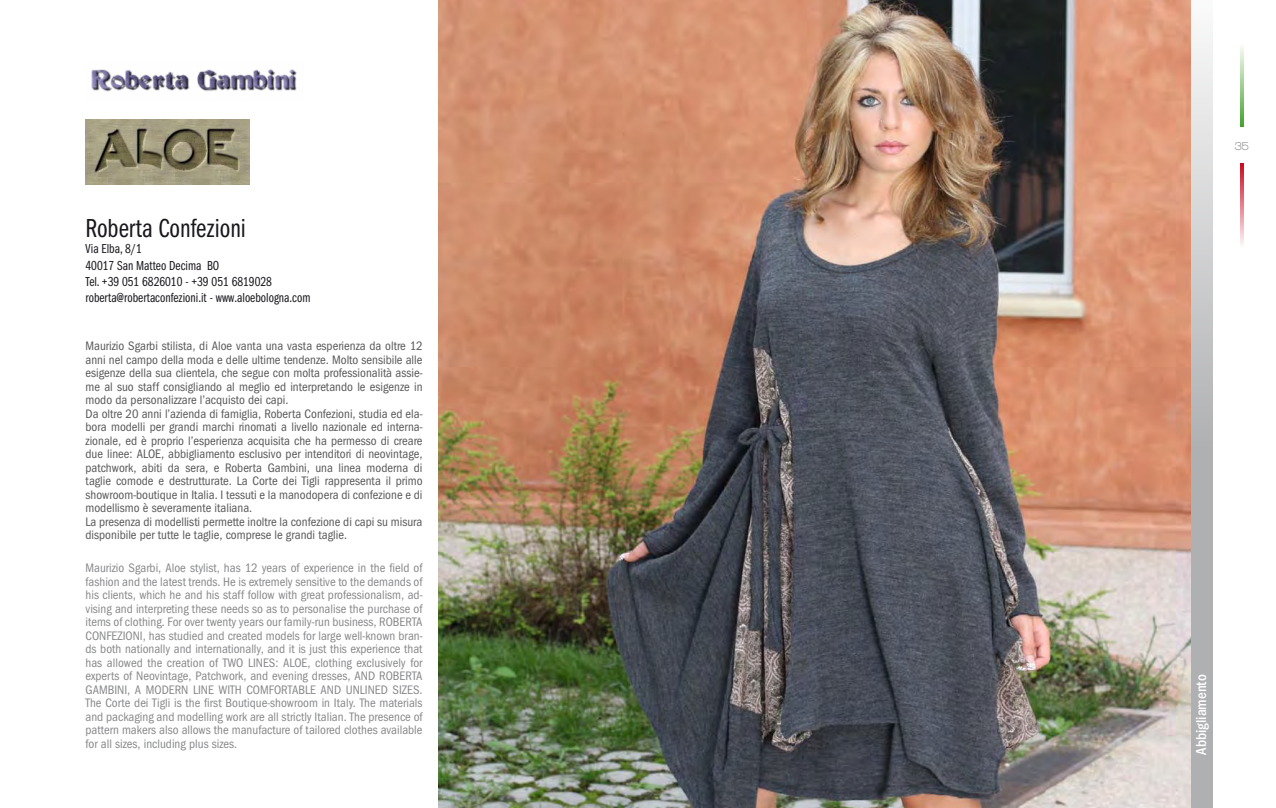
<style>
.page{position:relative;width:1276px;height:808px;background:#fff}
.page>*{position:absolute;margin:0;border:0;box-sizing:border-box;transform-origin:0 0}
.t1{font:27px "Franklin Gothic LT Book Cmpr";color:#1a171c}
.t2{font:15px "Franklin Got Cd Md ITC";color:#fff}
.t3{font:13.5px/16.2px "Franklin Gothic LT Book Cmpr";color:#1a171c}
.t4{font:12.75px/13.5px "Franklin Got Cd ITC";color:#58585a}
.t5{font:12.75px/13.5px "Franklin Got Cd ITC";color:#87888a;text-align:justify}
.t6{font:700 12px "Walkway";color:#87888a}
</style>
<div class="page">
<svg style="left:1191px;top:35px;width:21px;height:773px;background:#c1c2c3"></svg>
<hr style="left:1240px;top:163px;width:3px;height:84px;background:#cd071e">
<hr style="left:1240px;top:43px;width:3px;height:84px;background:#44a12b">
<img style="left:438px;top:0;width:753px;height:808px">
<img style="left:91px;top:69px;width:206px;height:23px">
<img style="left:86px;top:120px;width:163px;height:65px">
<h1 class="t1" style="left:86px;top:213px;width:162px">Roberta Confezioni</h1>
<p class="t3" style="left:86px;top:241px;width:226px">Via Elba, 8/1<br>40017 San Matteo Decima BO<br>Tel. +39 051 6826010 - +39 051 6819028 roberta@robertaconfezioni.it - www.aloebologna.com</p>
<p class="t4" style="left:86px;top:339px;width:338px">Maurizio Sgarbi stilista, di Aloe vanta una vasta esperienza da oltre 12 anni nel campo della moda e delle ultime tendenze. Molto sensibile alle esigenze della sua clientela, che segue con molta professionalità assie&shy;me al suo staff consigliando al meglio ed interpretando le esigenze in modo da personalizzare l’acquisto dei capi.<br>Da oltre 20 anni l’azienda di famiglia, Roberta Confezioni, studia ed ela&shy;bora modelli per grandi marchi rinomati a livello nazionale ed interna&shy;zionale, ed è proprio l’esperienza acquisita che ha permesso di creare due linee: ALOE, abbigliamento esclusivo per intenditori di neovintage, patchwork, abiti da sera, e Roberta Gambini, una linea moderna di taglie comode e destrutturate. La Corte dei Tigli rappresenta il primo showroom-boutique in Italia. I tessuti e la manodopera di confezione e di modellismo è severamente italiana.<br>La presenza di modellisti permette inoltre la confezione di capi su misura disponibile per tutte le taglie, comprese le grandi taglie.</p>
<p class="t5" style="left:86px;top:561px;width:338px">Maurizio Sgarbi, Aloe stylist, has 12 years of experience in the field of fashion and the latest trends. He is extremely sensitive to the demands of his clients, which he and his staff follow with great professionalism, ad&shy;vising and interpreting these needs so as to personalise the purchase of items of clothing. For over twenty years our family-run business, ROBERTA CONFEZIONI, has studied and created models for large well-known bran&shy;ds both nationally and internationally, and it is just this experience that has allowed the creation of TWO LINES: ALOE, clothing exclusively for experts of Neovintage, Patchwork, and evening dresses, AND ROBERTA GAMBINI, A MODERN LINE WITH COMFORTABLE AND UNLINED SIZES.<br>The Corte dei Tigli is the first Boutique-showroom in Italy. The materials and packaging and modelling work are all strictly Italian. The presence of pattern makers also allows the manufacture of tailored clothes available for all sizes, including plus sizes.</p>
<p class="t6" style="left:1235px;top:140px;width:16px">35</p>
<p class="t2" style="left:1192px;top:755px;width:82px;rotate:-90deg">Abbigliamento</p>
</div>
